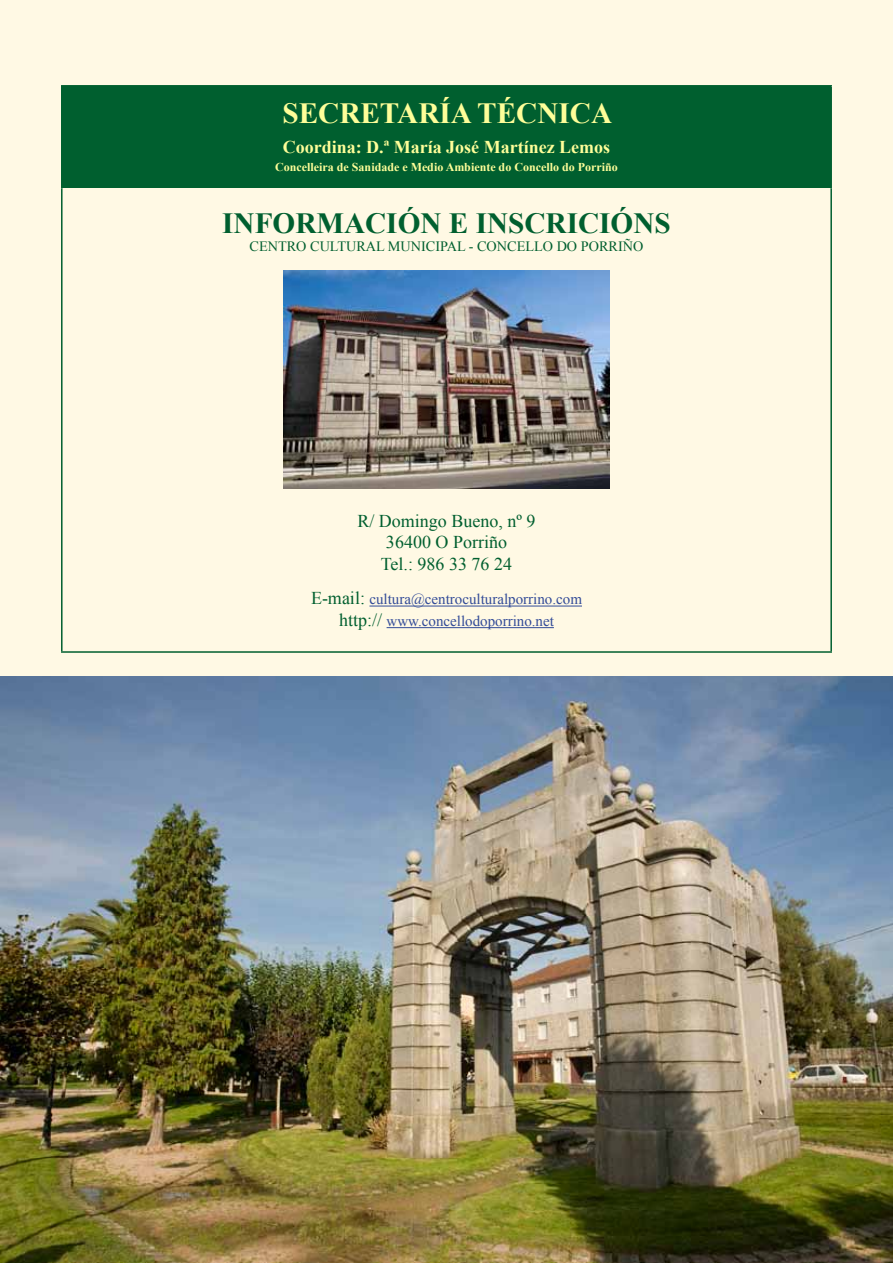
<style>
.page{position:relative;width:893px;height:1263px;background:#fff9e4}
.page>*{position:absolute;margin:0;border:0;box-sizing:border-box;transform-origin:0 0}
.t1{font:700 29.25px "Times New Roman";color:#005f2f}
.t2{font:700 29.25px "Times New Roman";color:#fefe99}
.t3{font:18px/21.6px "Times New Roman";color:#005f2f;text-align:center}
.t4{font:700 18px "Times New Roman";color:#fefe99}
.t5{font:15px/21.6px "Times New Roman";color:#324b98;text-align:center}
.t6{font:14.25px "Times New Roman";color:#005f2f}
.t7{font:700 12px "Times New Roman";color:#fefe99}
.s1{font-size:18px;color:#005f2f}
</style>
<div class="page">
<img style="left:0;top:676px;width:893px;height:587px">
<div style="left:62px;top:86px;width:769px;height:102px;background:#005f2f"></div>
<hr style="left:61px;top:651px;width:771px;height:2px;background:#005f2f">
<hr style="left:61px;top:87px;width:2px;height:101px;background:#005f2f">
<hr style="left:830px;top:87px;width:2px;height:101px;background:#005f2f">
<hr style="left:61px;top:85px;width:771px;height:2px;background:#005f2f">
<hr style="left:61px;top:188px;width:2px;height:463px;background:#005f2f">
<hr style="left:830px;top:188px;width:2px;height:463px;background:#005f2f">
<hr style="left:369px;top:606px;width:213px;height:1px;background:#324b98">
<hr style="left:387px;top:627px;width:167px;height:1px;background:#324b98">
<img style="left:283px;top:270px;width:327px;height:218px">
<h1 class="t2" style="left:282px;top:93px;width:331px">SECRETARÍA TÉCNICA</h1>
<p class="t4" style="left:283px;top:134px;width:329px">Coordina: D.ª María José Martínez Lemos</p>
<p class="t7" style="left:275px;top:159px;width:344px">Concelleira de Sanidade e Medio Ambiente do Concello do Porriño</p>
<h1 class="t1" style="left:222px;top:203px;width:450px">INFORMACIÓN E INSCRICIÓNS</h1>
<p class="t6" style="left:250px;top:236px;width:395px">CENTRO CULTURAL MUNICIPAL - CONCELLO DO PORRIÑO</p>
<p class="t3" style="left:357px;top:510px;width:180px">R/ Domingo Bueno, nº 9<br>36400 O Porriño<br>Tel.: 986 33 76 24</p>
<p class="t5" style="left:311px;top:588px;width:273px"><span class="s1">E-mail:</span> cultura@centroculturalporrino.com <span class="s1">http://</span> www.concellodoporrino.net</p>
</div>
